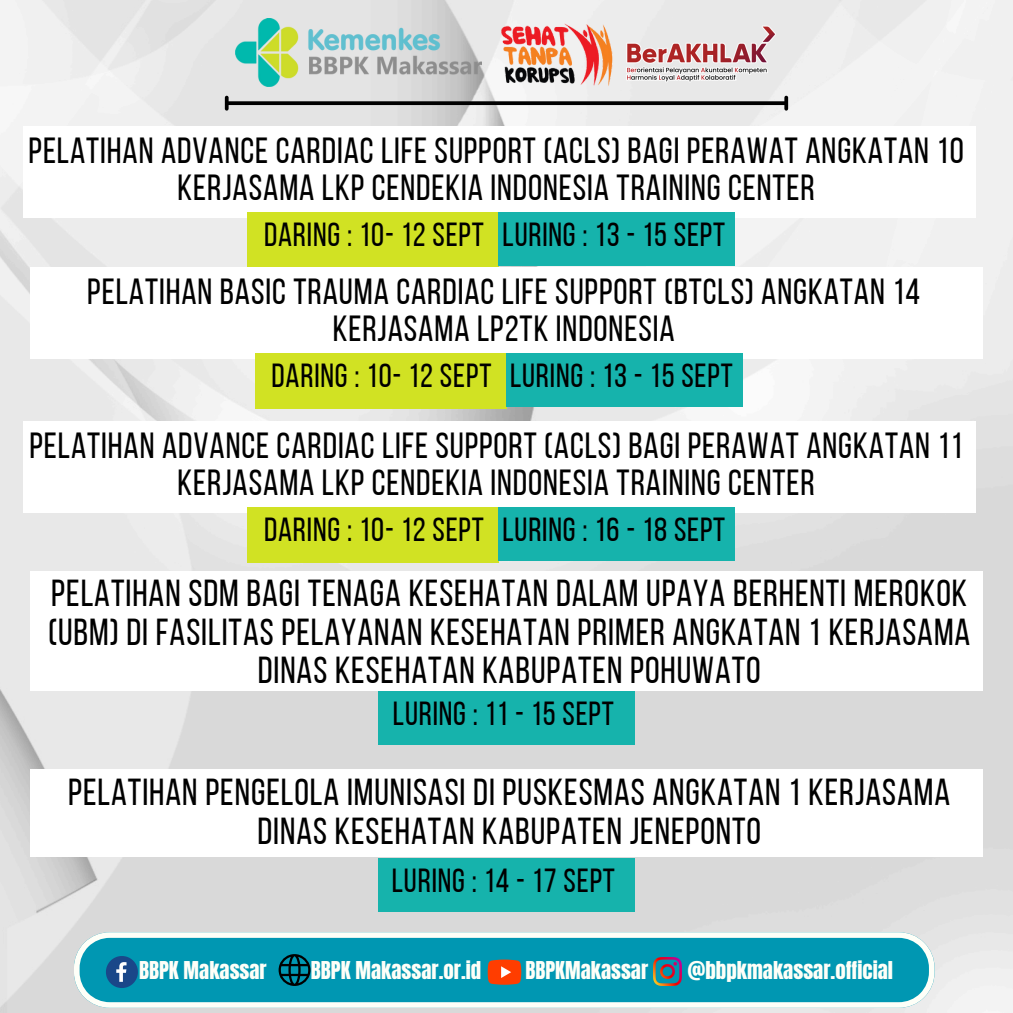
<style>
.page{position:relative;width:1013px;height:1013px;background:#fff}
.page>*{position:absolute;margin:0;border:0;box-sizing:border-box;transform-origin:0 0}
.t1{font:37.5px/38.5px "Bebas Neue";letter-spacing:.025em;color:#000;text-align:center}
.t2{font:36.25px/36.5px "Bebas Neue";letter-spacing:.025em;color:#000;text-align:center}
.t3{font:33.38px "Bebas Neue";letter-spacing:.025em;color:#000}
.t4{font:20.88px "Anton";color:#fefff8}
</style>
<div class="page">
<img style="left:0;top:0;width:1012px;height:1012px">
<svg style="left:74px;top:932px;width:860px;height:75px;background:#2ba8bd"></svg>
<svg style="left:106px;top:956px;width:32px;height:32px"></svg>
<svg style="left:278px;top:954px;width:32px;height:31px"></svg>
<svg style="left:487px;top:959px;width:34px;height:25px"></svg>
<img style="left:654px;top:957px;width:27px;height:28px">
<img style="left:623px;top:21px;width:154px;height:68px">
<img style="left:498px;top:21px;width:119px;height:68px">
<img style="left:236px;top:19px;width:245px;height:67px">
<svg style="left:228px;top:101px;width:556px;height:4px;background:#101010"></svg>
<svg style="left:225px;top:98px;width:3px;height:11px"></svg>
<svg style="left:784px;top:98px;width:4px;height:11px"></svg>
<div style="left:23px;top:127px;width:952px;height:91px;background:#fff"></div>
<div style="left:247px;top:212px;width:252px;height:56px;background:#d1e223"></div>
<div style="left:499px;top:212px;width:236px;height:54px;background:#16b3ac"></div>
<div style="left:30px;top:268px;width:952px;height:91px;background:#fff"></div>
<div style="left:255px;top:353px;width:251px;height:55px;background:#d1e223"></div>
<div style="left:506px;top:353px;width:236px;height:54px;background:#16b3ac"></div>
<div style="left:23px;top:422px;width:952px;height:91px;background:#fff"></div>
<div style="left:247px;top:507px;width:252px;height:55px;background:#d1e223"></div>
<div style="left:499px;top:507px;width:236px;height:54px;background:#16b3ac"></div>
<div style="left:30px;top:571px;width:952px;height:119px;background:#fff"></div>
<div style="left:378px;top:690px;width:256px;height:54px;background:#16b3ac"></div>
<div style="left:30px;top:769px;width:952px;height:88px;background:#fff"></div>
<div style="left:378px;top:858px;width:256px;height:53px;background:#16b3ac"></div>
<h2 class="t2" style="left:29px;top:136px;width:936px">PELATIHAN ADVANCE CARDIAC LIFE SUPPORT (ACLS) BAGI PERAWAT ANGKATAN 10<br>KERJASAMA LKP CENDEKIA INDONESIA TRAINING CENTER</h2>
<h2 class="t3" style="left:264px;top:221px;width:221px">DARING : 10- 12 SEPT</h2>
<h1 class="t3" style="left:502px;top:221px;width:224px">LURING : 13 - 15 SEPT</h1>
<h2 class="t2" style="left:87px;top:276px;width:834px">PELATIHAN BASIC TRAUMA CARDIAC LIFE SUPPORT (BTCLS) ANGKATAN 14<br>KERJASAMA LP2TK INDONESIA</h2>
<h2 class="t3" style="left:271px;top:362px;width:221px">DARING : 10- 12 SEPT</h2>
<h1 class="t3" style="left:510px;top:362px;width:224px">LURING : 13 - 15 SEPT</h1>
<h2 class="t2" style="left:29px;top:431px;width:934px">PELATIHAN ADVANCE CARDIAC LIFE SUPPORT (ACLS) BAGI PERAWAT ANGKATAN 11<br>KERJASAMA LKP CENDEKIA INDONESIA TRAINING CENTER</h2>
<h2 class="t3" style="left:264px;top:516px;width:221px">DARING : 10- 12 SEPT</h2>
<h1 class="t3" style="left:502px;top:516px;width:224px">LURING : 16 - 18 SEPT</h1>
<h2 class="t1" style="left:48px;top:578px;width:923px">PELATIHAN SDM BAGI TENAGA KESEHATAN DALAM UPAYA BERHENTI MEROKOK (UBM) DI FASILITAS PELAYANAN KESEHATAN PRIMER ANGKATAN 1 KERJASAMA<br>DINAS KESEHATAN KABUPATEN POHUWATO</h2>
<h1 class="t3" style="left:393px;top:699px;width:222px">LURING : 11 - 15 SEPT</h1>
<h2 class="t1" style="left:68px;top:776px;width:883px">PELATIHAN PENGELOLA IMUNISASI DI PUSKESMAS ANGKATAN 1 KERJASAMA<br>DINAS KESEHATAN KABUPATEN JENEPONTO</h2>
<p class="t3" style="left:392px;top:866px;width:225px">LURING : 14 - 17 SEPT</p>
<p class="t4" style="left:139px;top:955px;width:129px">BBPK Makassar</p>
<p class="t4" style="left:311px;top:955px;width:172px">BBPK Makassar.or.id</p>
<p class="t4" style="left:525px;top:955px;width:124px">BBPKMakassar</p>
<p class="t4" style="left:687px;top:955px;width:207px">@bbpkmakassar.official</p>
</div>
